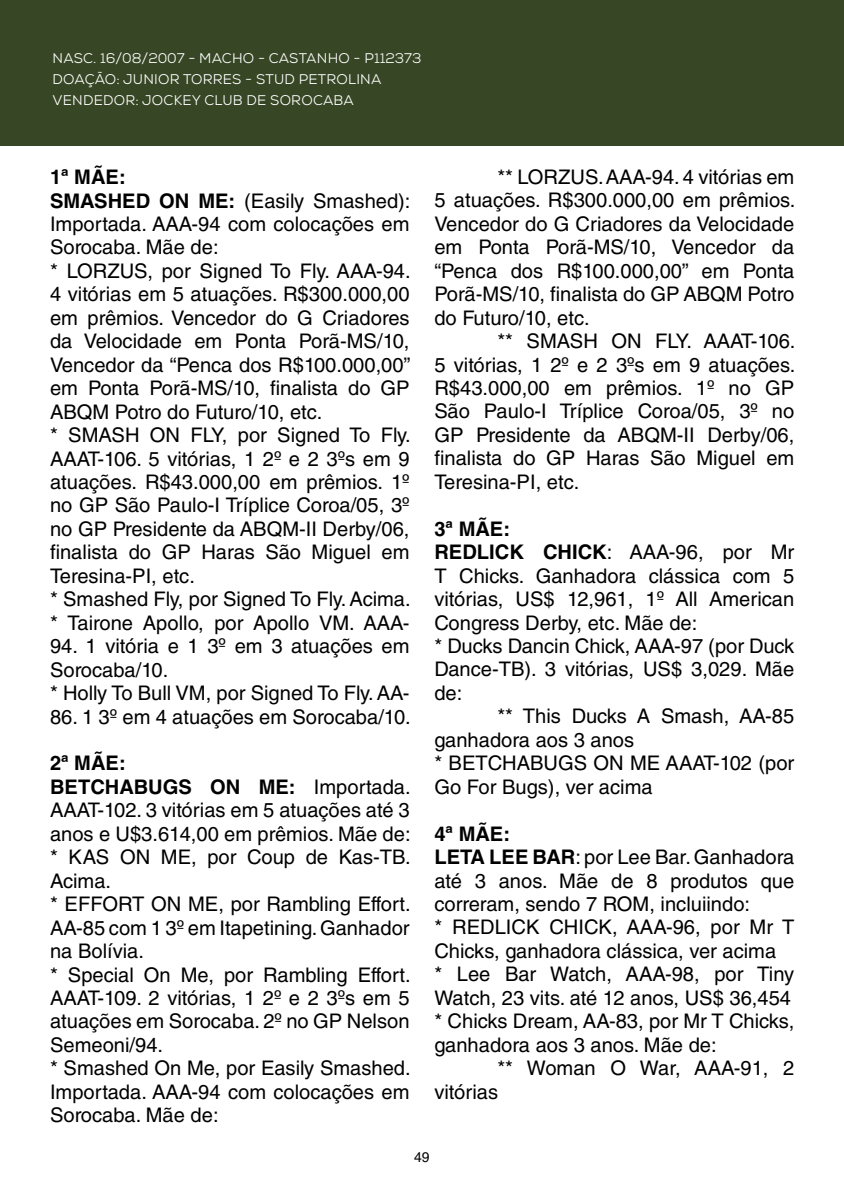
<style>
.page{position:relative;width:844px;height:1191px;background:#fff}
.page>*{position:absolute;margin:0;border:0;box-sizing:border-box;transform-origin:0 0}
.t1{font:20.12px/23.4px "Helvetica LT Std";color:#000}
.t2{font:14px/21px "Nexa";letter-spacing:.015em;color:#fff}
.t3{font:14px "Helvetica LT Std";color:#000}
.s1{font-weight:700}
</style>
<div class="page">
<div style="left:0;top:0;width:843px;height:146px;background:#374624"></div>
<p class="t2" style="left:53px;top:48px;width:370px">NASC. 16/08/2007 - MACHO - CASTANHO - P112373<br>DOAÇÃO: JUNIOR TORRES - STUD PETROLINA<br>VENDEDOR: JOCKEY CLUB DE SOROCABA</p>
<p class="t1" style="left:50px;top:165px;width:362px"><span class="s1">1ª MÃE:<br>SMASHED ON ME:</span> (Easily Smashed):<br>Importada. AAA-94 com colocações em<br>Sorocaba. Mãe de:<br>* LORZUS, por Signed To Fly. AAA-94.<br>4 vitórias em 5 atuações. R$300.000,00 em prêmios. Vencedor do G Criadores da Velocidade em Ponta Porã-MS/10,<br>Vencedor da “Penca dos R$100.000,00” em Ponta Porã-MS/10, finalista do GP<br>ABQM Potro do Futuro/10, etc.<br>* SMASH ON FLY, por Signed To Fly.<br>AAAT-106. 5 vitórias, 1 2º e 2 3ºs em 9 atuações. R$43.000,00 em prêmios. 1º no GP São Paulo-I Tríplice Coroa/05, 3º no GP Presidente da ABQM-II Derby/06, finalista do GP Haras São Miguel em<br>Teresina-PI, etc.<br>* Smashed Fly, por Signed To Fly. Acima. * Tairone Apollo, por Apollo VM. AAA-</p>
<p class="t1" style="left:50px;top:634px;width:361px">94. 1 vitória e 1 3º em 3 atuações em<br>Sorocaba/10.<br>* Holly To Bull VM, por Signed To Fly. AA-</p>
<p class="t1" style="left:50px;top:704px;width:362px">86. 1 3º em 4 atuações em Sorocaba/10.</p>
<p class="t1" style="left:50px;top:751px;width:362px"><span class="s1">2ª MÃE:<br>BETCHABUGS ON ME:</span> Importada.<br>AAAT-102. 3 vitórias em 5 atuações até 3 anos e U$3.614,00 em prêmios. Mãe de: * KAS ON ME, por Coup de Kas-TB.<br>Acima.<br>* EFFORT ON ME, por Rambling Effort.<br>AA-85 com 1 3º em Itapetining. Ganhador na Bolívia.<br>* Special On Me, por Rambling Effort.<br>AAAT-109. 2 vitórias, 1 2º e 2 3ºs em 5 atuações em Sorocaba. 2º no GP Nelson<br>Semeoni/94.<br>* Smashed On Me, por Easily Smashed.<br>Importada. AAA-94 com colocações em<br>Sorocaba. Mãe de:</p>
<p class="t1" style="left:434px;top:165px;width:362px;text-align:justify;text-indent:63px">** LORZUS. AAA-94. 4 vitórias em 5 atuações. R$300.000,00 em prêmios.<br>Vencedor do G Criadores da Velocidade em Ponta Porã-MS/10, Vencedor da “Penca dos R$100.000,00” em Ponta Porã-MS/10, finalista do GP ABQM Potro do Futuro/10, etc.</p>
<p class="t1" style="left:434px;top:329px;width:362px;text-align:justify;text-indent:63px">** SMASH ON FLY. AAAT-106.<br>5 vitórias, 1 2º e 2 3ºs em 9 atuações.<br>R$43.000,00 em prêmios. 1º no GP São Paulo-I Tríplice Coroa/05, 3º no GP Presidente da ABQM-II Derby/06, finalista do GP Haras São Miguel em Teresina-PI, etc.</p>
<p class="t1" style="left:434px;top:517px;width:361px"><span class="s1">3ª MÃE:<br>REDLICK CHICK</span>: AAA-96, por Mr<br>T Chicks. Ganhadora clássica com 5 vitórias, US$ 12,961, 1º All American<br>Congress Derby, etc. Mãe de:<br>* Ducks Dancin Chick, AAA-97 (por Duck<br>Dance-TB). 3 vitórias, US$ 3,029. Mãe de:</p>
<p class="t1" style="left:434px;top:704px;width:361px;text-indent:63px">** This Ducks A Smash, AA-85 ganhadora aos 3 anos<br>* BETCHABUGS ON ME AAAT-102 (por<br>Go For Bugs), ver acima</p>
<p class="t1" style="left:434px;top:821px;width:361px"><span class="s1">4ª MÃE:<br>LETA LEE BAR</span>: por Lee Bar. Ganhadora até 3 anos. Mãe de 8 produtos que correram, sendo 7 ROM, incluiindo:<br>* REDLICK CHICK, AAA-96, por Mr T<br>Chicks, ganhadora clássica, ver acima<br>* Lee Bar Watch, AAA-98, por Tiny<br>Watch, 23 vits. até 12 anos, US$ 36,454 * Chicks Dream, AA-83, por Mr T Chicks, ganhadora aos 3 anos. Mãe de:</p>
<p class="t1" style="left:434px;top:1056px;width:361px;text-indent:63px">** Woman O War, AAA-91, 2 vitórias</p>
<p class="t3" style="left:414px;top:1149px;width:17px">49</p>
</div>
